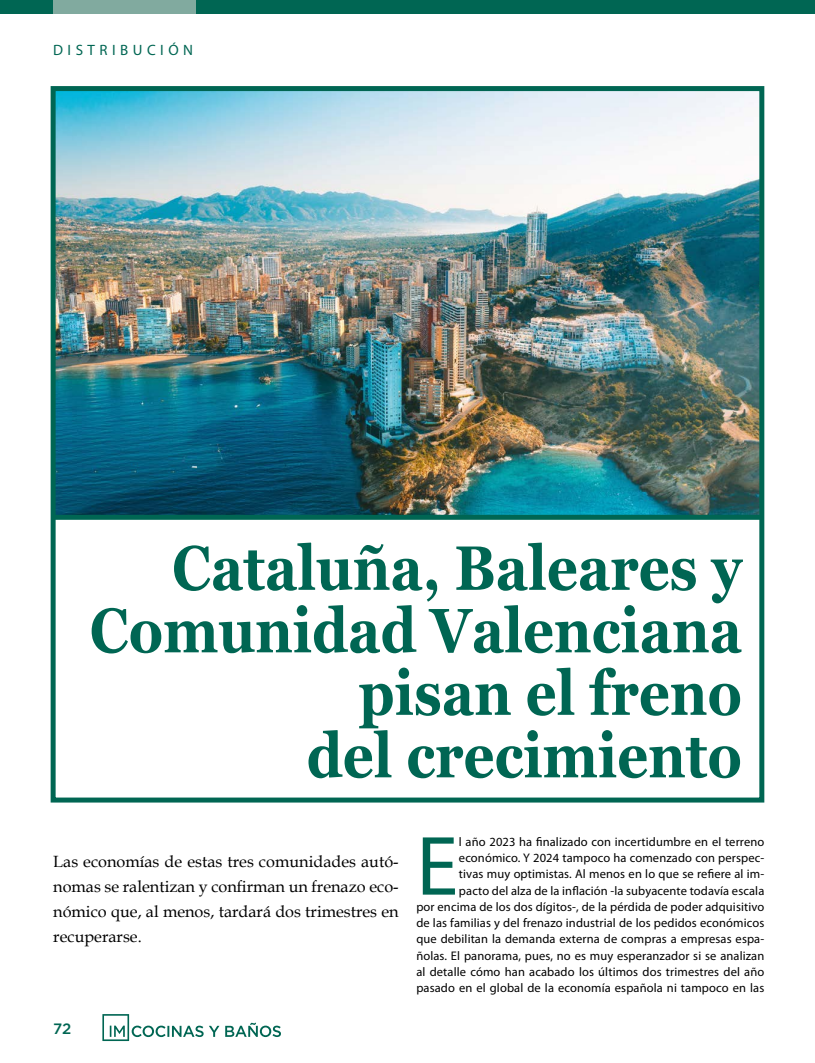
<style>
.page{position:relative;width:815px;height:1063px;background:#fff}
.page>*{position:absolute;margin:0;border:0;box-sizing:border-box;transform-origin:0 0}
.t1{font:84.88px "Myriad Pro";color:#006653}
.t2{font:700 62.5px/62.5px "Georgia";color:#006653;text-align:right;scale:.87 1}
.t3{font:16.25px/25px "Book Antiqua";color:#000;text-align:justify}
.t4{font:15px "Myriad Pro";letter-spacing:.3em;color:#006653}
.t5{font:500 15px "Gotham";color:#006653}
.t6{font:12.5px/16.2px "Myriad Pro";letter-spacing:.01em;color:#000;text-align:right}
</style>
<div class="page">
<div style="left:0;top:0;width:815px;height:14px;background:#006653"></div>
<div style="left:53px;top:0;width:143px;height:14px;background:#81aa9f"></div>
<svg style="left:102px;top:1014px;width:117px;height:27px"></svg>
<svg style="left:225px;top:1023px;width:56px;height:14px"></svg>
<img style="left:57px;top:92px;width:701px;height:423px">
<div style="left:51px;top:86px;width:713px;height:717px;border:5px solid #006653"></div>
<div style="left:53px;top:515px;width:709px;height:5px;background:#006653"></div>
<p class="t4" style="left:53px;top:41px;width:141px">DISTRIBUCIÓN</p>
<h2 class="t2" style="left:90px;top:537px;width:751px">Cataluña, Baleares y<br>Comunidad Valenciana pisan el freno<br>del crecimiento</h2>
<h3 class="t3" style="left:53px;top:849px;width:347px">Las economías de estas tres comunidades autó&shy;nomas se ralentizan y confirman un frenazo eco&shy;nómico que, al menos, tardará dos trimestres en recuperarse.</h3>
<p class="t5" style="left:53px;top:1018px;width:20px">72</p>
<p class="t6" style="left:416px;top:833px;width:350px">l año 2023 ha finalizado con incertidumbre en el terreno económico. Y 2024 tampoco ha comenzado con perspec-<br>tivas muy optimistas. Al menos en lo que se refiere al im-<br>pacto del alza de la inflación -la subyacente todavía escala<br>por encima de los dos dígitos-, de la pérdida de poder adquisitivo de las familias y del frenazo industrial de los pedidos económicos que debilitan la demanda externa de compras a empresas espa&shy;ñolas. El panorama, pues, no es muy esperanzador si se analizan al detalle cómo han acabado los últimos dos trimestres del año pasado en el global de la economía española ni tampoco en las</p>
<h1 class="t1" style="left:416px;top:814px;width:43px">E</h1>
</div>
